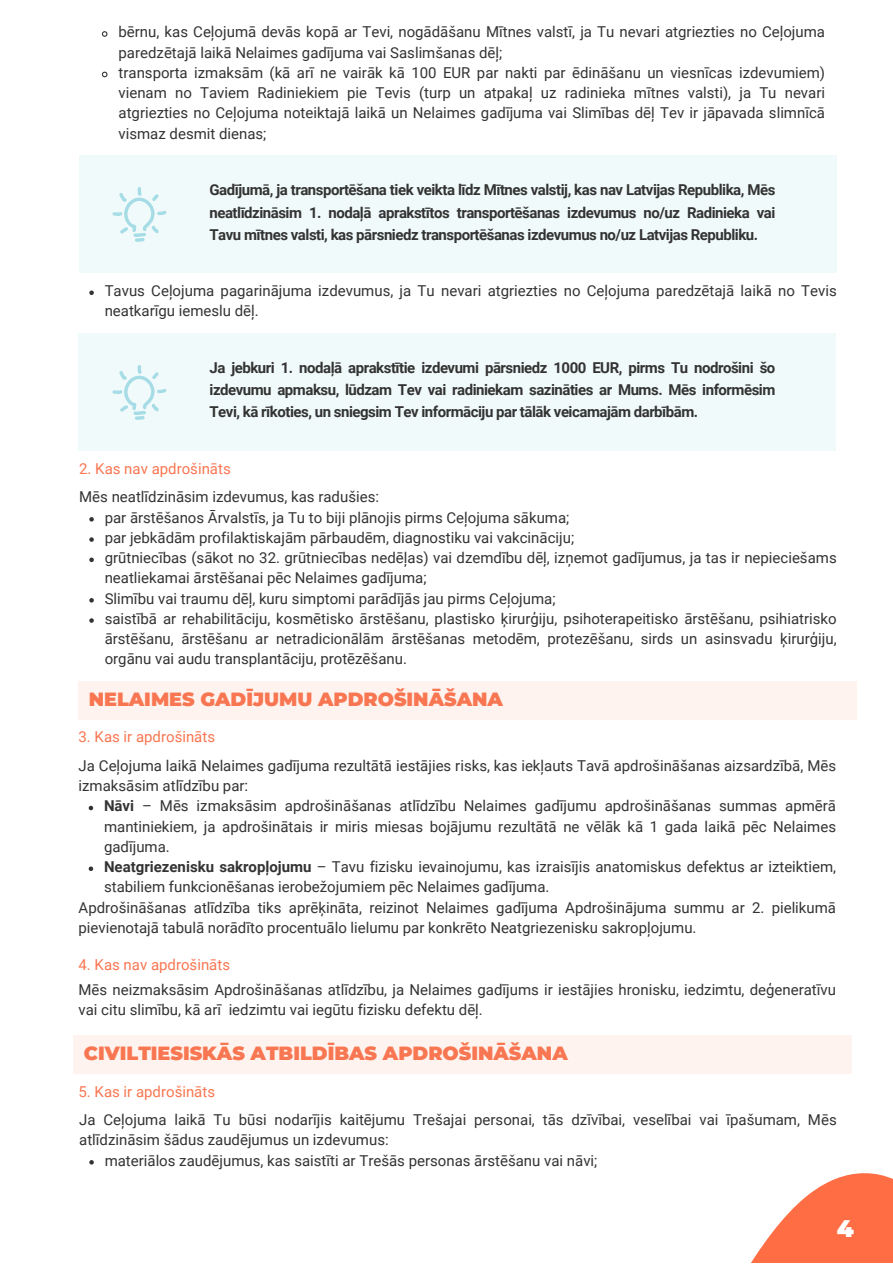
<style>
.page{position:relative;width:893px;height:1264px;background:#fff}
.page>*{position:absolute;margin:0;border:0;box-sizing:border-box;transform-origin:0 0}
.t1{font:900 24px "Montserrat";color:#fff}
.t2{font:900 19.2px "Montserrat";color:#f87651}
.t3{font:15px/20.2px "Roboto";color:#333}
.t4{font:700 15px/22.5px "Roboto";letter-spacing:-.03em;color:#333;text-align:justify}
.t5{font:15px "Roboto";color:#f87651}
.s1{font-weight:700}
</style>
<div class="page">
<svg style="left:751px;top:1173px;width:141px;height:89px"></svg>
<svg style="left:101px;top:31px;width:7px;height:6px"></svg>
<svg style="left:101px;top:71px;width:7px;height:7px"></svg>
<div style="left:79px;top:155px;width:757px;height:118px;background:#f1fafa"></div>
<svg style="left:112px;top:187px;width:54px;height:55px"></svg>
<svg style="left:89px;top:290px;width:5px;height:5px"></svg>
<div style="left:79px;top:333px;width:757px;height:118px;background:#f1fafa"></div>
<svg style="left:112px;top:365px;width:54px;height:55px"></svg>
<svg style="left:89px;top:517px;width:5px;height:4px"></svg>
<svg style="left:89px;top:537px;width:5px;height:5px"></svg>
<svg style="left:89px;top:557px;width:5px;height:5px"></svg>
<svg style="left:89px;top:598px;width:5px;height:4px"></svg>
<svg style="left:89px;top:618px;width:5px;height:4px"></svg>
<div style="left:79px;top:681px;width:777px;height:38px;background:#fef3ee"></div>
<svg style="left:89px;top:805px;width:4px;height:5px"></svg>
<svg style="left:89px;top:866px;width:4px;height:5px"></svg>
<div style="left:74px;top:1035px;width:777px;height:38px;background:#fef3ee"></div>
<svg style="left:89px;top:1160px;width:5px;height:4px"></svg>
<p class="t3" style="left:118px;top:22px;width:708px">bērnu, kas Ceļojumā devās kopā ar Tevi, nogādāšanu Mītnes valstī, ja Tu nevari atgriezties no Ceļojuma paredzētajā laikā Nelaimes gadījuma vai Saslimšanas dēļ;</p>
<p class="t3" style="left:118px;top:63px;width:708px;text-align:justify">transporta izmaksām (kā arī ne vairāk kā 100 EUR par nakti par ēdināšanu un viesnīcas izdevumiem) vienam no Taviem Radiniekiem pie Tevis (turp un atpakaļ uz radinieka mītnes valsti), ja Tu nevari atgriezties no Ceļojuma noteiktajā laikā un Nelaimes gadījuma vai Slimības dēļ Tev ir jāpavada slimnīcā vismaz desmit dienas;</p>
<p class="t4" style="left:209px;top:179px;width:567px">Gadījumā, ja transportēšana tiek veikta līdz Mītnes valstij, kas nav Latvijas Republika, Mēs neatlīdzināsim 1. nodaļā aprakstītos transportēšanas izdevumus no/uz Radinieka vai Tavu mītnes valsti, kas pārsniedz transportēšanas izdevumus no/uz Latvijas Republiku.</p>
<p class="t3" style="left:105px;top:281px;width:733px">Tavus Ceļojuma pagarinājuma izdevumus, ja Tu nevari atgriezties no Ceļojuma paredzētajā laikā no Tevis neatkarīgu iemeslu dēļ.</p>
<p class="t4" style="left:209px;top:356px;width:567px">Ja jebkuri 1. nodaļā aprakstītie izdevumi pārsniedz 1000 EUR, pirms Tu nodrošini šo izdevumu apmaksu, lūdzam Tev vai radiniekam sazināties ar Mums. Mēs informēsim Tevi, kā rīkoties, un sniegsim Tev informāciju par tālāk veicamajām darbībām.</p>
<p class="t5" style="left:79px;top:460px;width:153px">2. Kas nav apdrošināts</p>
<p class="t3" style="left:105px;top:507px;width:466px">par ārstēšanos Ārvalstīs, ja Tu to biji plānojis pirms Ceļojuma sākuma;</p>
<p class="t3" style="left:105px;top:527px;width:471px">par jebkādām profilaktiskajām pārbaudēm, diagnostiku vai vakcināciju;</p>
<p class="t3" style="left:105px;top:548px;width:733px">grūtniecības (sākot no 32. grūtniecības nedēļas) vai dzemdību dēļ, izņemot gadījumus, ja tas ir nepieciešams neatliekamai ārstēšanai pēc Nelaimes gadījuma;</p>
<p class="t3" style="left:105px;top:588px;width:452px">Slimību vai traumu dēļ, kuru simptomi parādījās jau pirms Ceļojuma;</p>
<p class="t3" style="left:105px;top:608px;width:733px;text-align:justify">saistībā ar rehabilitāciju, kosmētisko ārstēšanu, plastisko ķirurģiju, psihoterapeitisko ārstēšanu, psihiatrisko ārstēšanu, ārstēšanu ar netradicionālām ārstēšanas metodēm, protezēšanu, sirds un asinsvadu ķirurģiju, orgānu vai audu transplantāciju, protēzēšanu.</p>
<p class="t3" style="left:79px;top:487px;width:301px">Mēs neatlīdzināsim izdevumus, kas radušies:</p>
<p class="t2" style="left:89px;top:687px;width:415px">NELAIMES GADĪJUMU APDROŠINĀŠANA</p>
<p class="t5" style="left:79px;top:728px;width:138px">3. Kas ir apdrošināts</p>
<p class="t3" style="left:79px;top:755px;width:759px">Ja Ceļojuma laikā Nelaimes gadījuma rezultātā iestājies risks, kas iekļauts Tavā apdrošināšanas aizsardzībā, Mēs izmaksāsim atlīdzību par:</p>
<p class="t3" style="left:104px;top:796px;width:733px;text-align:justify"><span class="s1">Nāvi</span> – Mēs izmaksāsim apdrošināšanas atlīdzību Nelaimes gadījumu apdrošināšanas summas apmērā mantiniekiem, ja apdrošinātais ir miris miesas bojājumu rezultātā ne vēlāk kā 1 gada laikā pēc Nelaimes gadījuma.</p>
<p class="t3" style="left:104px;top:856px;width:733px"><span class="s1">Neatgriezenisku sakropļojumu</span> – Tavu fizisku ievainojumu, kas izraisījis anatomiskus defektus ar izteiktiem, stabiliem funkcionēšanas ierobežojumiem pēc Nelaimes gadījuma.</p>
<p class="t3" style="left:79px;top:897px;width:759px">Apdrošināšanas atlīdzība tiks aprēķināta, reizinot Nelaimes gadījuma Apdrošinājuma summu ar 2. pielikumā pievienotajā tabulā norādīto procentuālo lielumu par konkrēto Neatgriezenisku sakropļojumu.</p>
<p class="t5" style="left:79px;top:956px;width:153px">4. Kas nav apdrošināts</p>
<p class="t3" style="left:79px;top:979px;width:759px">Mēs neizmaksāsim Apdrošināšanas atlīdzību, ja Nelaimes gadījums ir iestājies hronisku, iedzimtu, deģeneratīvu vai citu slimību, kā arī iedzimtu vai iegūtu fizisku defektu dēļ.</p>
<p class="t2" style="left:84px;top:1041px;width:485px">CIVILTIESISKĀS ATBILDĪBAS APDROŠINĀŠANA</p>
<p class="t5" style="left:79px;top:1082px;width:138px">5. Kas ir apdrošināts</p>
<p class="t3" style="left:79px;top:1109px;width:759px">Ja Ceļojuma laikā Tu būsi nodarījis kaitējumu Trešajai personai, tās dzīvībai, veselībai vai īpašumam, Mēs atlīdzināsim šādus zaudējumus un izdevumus:</p>
<p class="t3" style="left:105px;top:1150px;width:494px">materiālos zaudējumus, kas saistīti ar Trešās personas ārstēšanu vai nāvi;</p>
<p class="t1" style="left:836px;top:1208px;width:16px">5</p>
<p class="t1" style="left:836px;top:1213px;width:19px">4</p>
</div>
